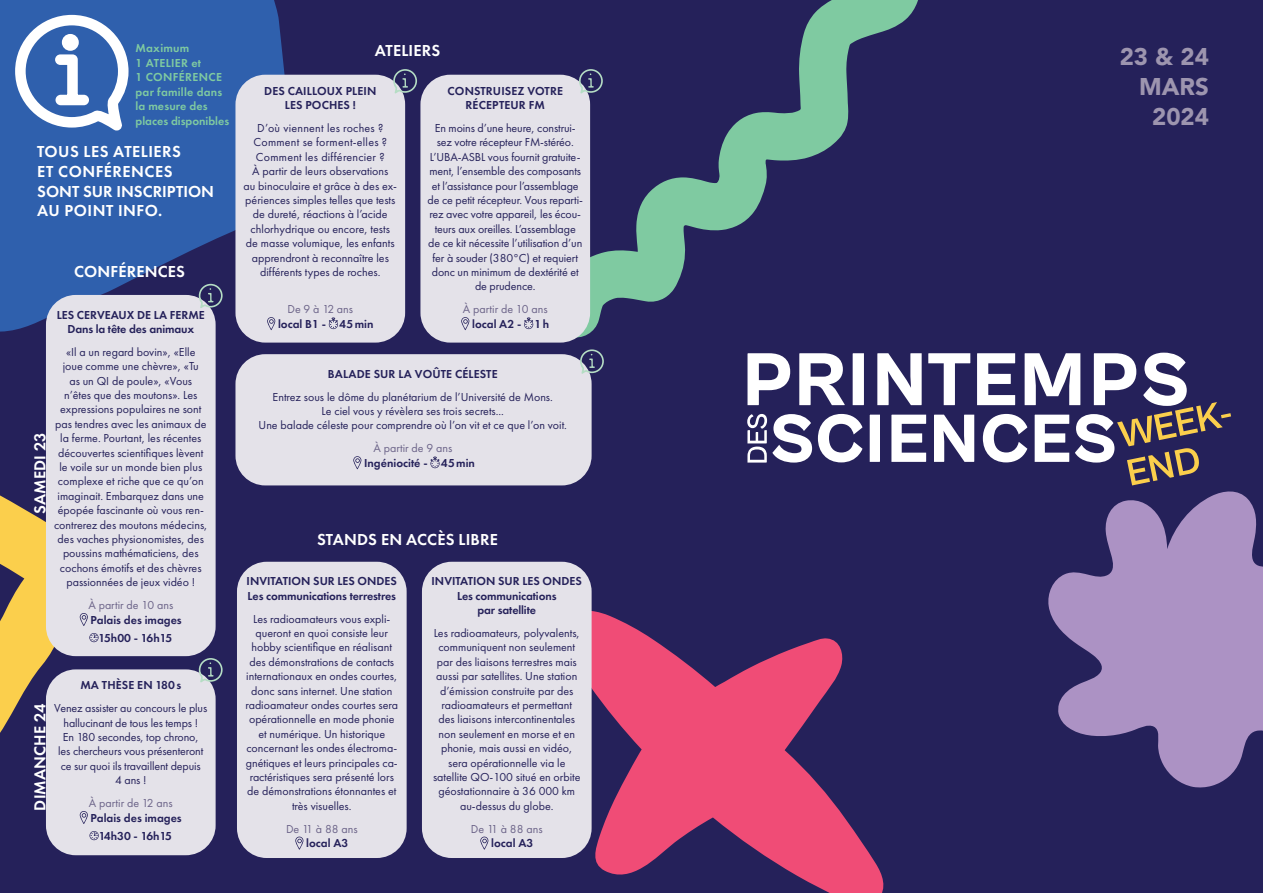
<style>
.page{position:relative;width:1263px;height:893px;background:#25215a}
.page>*{position:absolute;margin:0;border:0;box-sizing:border-box;transform-origin:0 0}
.t1{font:900 24px/30px "Avenir LT Std";color:#9d95af;text-align:center}
.t2{font:600 16.5px/19.8px "Futura PT";letter-spacing:.03em;color:#fff}
.t3{font:600 16.5px "Futura PT";letter-spacing:.01em;color:#fff}
.t4{font:12px/14.4px "Futura PT";color:#25215a;text-align:center}
.t5{font:600 12px/14.4px "Futura PT";color:#25215a;text-align:center}
.t6{font:12px "Futura PT";color:#6b6388}
.t7{font:600 12px/14.4px "Futura PT";letter-spacing:.02em;color:#7fcaa1}
</style>
<div class="page">
<svg style="left:0;top:0;width:287px;height:332px;background:#2e5aa5"></svg>
<svg style="left:550px;top:0;width:368px;height:340px"></svg>
<svg style="left:799px;top:353px;width:46px;height:52px"></svg>
<svg style="left:747px;top:353px;width:43px;height:52px"></svg>
<svg style="left:853px;top:353px;width:11px;height:52px"></svg>
<svg style="left:818px;top:414px;width:44px;height:48px"></svg>
<svg style="left:747px;top:414px;width:65px;height:49px"></svg>
<svg style="left:870px;top:353px;width:361px;height:132px"></svg>
<svg style="left:1048px;top:491px;width:215px;height:297px;fill:#ac92c4"></svg>
<svg style="left:568px;top:611px;width:316px;height:282px;fill:#f04c76"></svg>
<div style="left:235px;top:75px;width:170px;height:268px;background:#e4e2e9;border-radius:30px"></div>
<div style="left:235px;top:354px;width:357px;height:131px;background:#e4e2e9;border-radius:30px"></div>
<div style="left:420px;top:75px;width:170px;height:268px;background:#e4e2e9;border-radius:30px"></div>
<svg style="left:267px;top:317px;width:8px;height:13px"></svg>
<svg style="left:329px;top:317px;width:9px;height:12px"></svg>
<svg style="left:353px;top:456px;width:8px;height:13px"></svg>
<svg style="left:430px;top:457px;width:10px;height:11px"></svg>
<svg style="left:461px;top:317px;width:8px;height:13px"></svg>
<svg style="left:524px;top:317px;width:9px;height:12px"></svg>
<div style="left:237px;top:562px;width:170px;height:296px;background:#e4e2e9;border-radius:30px"></div>
<div style="left:422px;top:562px;width:170px;height:296px;background:#e4e2e9;border-radius:30px"></div>
<svg style="left:295px;top:837px;width:8px;height:13px"></svg>
<svg style="left:480px;top:837px;width:8px;height:13px"></svg>
<div style="left:46px;top:669px;width:170px;height:186px;background:#e4e2e9;border-radius:30px"></div>
<svg style="left:80px;top:811px;width:8px;height:13px"></svg>
<svg style="left:89px;top:831px;width:10px;height:9px"></svg>
<div style="left:46px;top:295px;width:170px;height:361px;background:#e4e2e9;border-radius:30px"></div>
<svg style="left:0;top:495px;width:108px;height:238px"></svg>
<svg style="left:14px;top:13px;width:116px;height:120px;background:#7394c7"></svg>
<div style="left:63px;top:35px;width:14px;height:14px;background:#fff;border-radius:50%"></div>
<div style="left:62px;top:34px;width:17px;height:17px;border:3px solid #fff;border-radius:50%"></div>
<svg style="left:199px;top:284px;width:24px;height:24px"></svg>
<svg style="left:199px;top:658px;width:24px;height:24px"></svg>
<svg style="left:393px;top:69px;width:24px;height:24px"></svg>
<svg style="left:579px;top:69px;width:24px;height:24px"></svg>
<svg style="left:580px;top:349px;width:24px;height:25px"></svg>
<p class="t7" style="left:136px;top:41px;width:95px">Maximum<br>1 ATELIER et<br>1 CONFÉRENCE par famille dans la mesure des places disponibles</p>
<p class="t2" style="left:37px;top:141px;width:178px">TOUS LES ATELIERS<br>ET CONFÉRENCES<br>SONT SUR INSCRIPTION<br>AU POINT INFO.</p>
<p class="t3" style="left:74px;top:261px;width:112px">CONFÉRENCES</p>
<p class="t3" style="left:30px;top:514px;width:83px;rotate:-90deg">SAMEDI 23</p>
<p class="t5" style="left:57px;top:307px;width:149px">LES CERVEAUX DE LA FERME<br>Dans la tête des animaux</p>
<p class="t4" style="left:54px;top:345px;width:155px">«Il a un regard bovin», «Elle<br>joue comme une chèvre», «Tu<br>as un QI de poule», «Vous<br>n’êtes que des moutons». Les expressions populaires ne sont pas tendres avec les animaux de la ferme. Pourtant, les récentes découvertes scientifiques lèvent le voile sur un monde bien plus complexe et riche que ce qu’on imaginait. Embarquez dans une épopée fascinante où vous ren&shy;contrerez des moutons médecins, des vaches physionomistes, des poussins mathématiciens, des cochons émotifs et des chèvres passionnées de jeux vidéo !</p>
<p class="t6" style="left:88px;top:598px;width:86px">À partir de 10 ans</p>
<p class="t5" style="left:91px;top:612px;width:93px">Palais des images</p>
<p class="t5" style="left:99px;top:631px;width:75px">15h00 - 16h15</p>
<p class="t3" style="left:30px;top:810px;width:109px;rotate:-90deg">DIMANCHE 24</p>
<p class="t5" style="left:80px;top:678px;width:102px">MA THÈSE EN 180s</p>
<p class="t4" style="left:54px;top:701px;width:155px">Venez assister au concours le plus hallucinant de tous les temps !<br>En 180 secondes, top chrono,<br>les chercheurs vous présenteront ce sur quoi ils travaillent depuis<br>4 ans !</p>
<p class="t6" style="left:89px;top:796px;width:85px">À partir de 12 ans</p>
<p class="t5" style="left:91px;top:810px;width:93px">Palais des images</p>
<p class="t5" style="left:99px;top:829px;width:75px">14h30 - 16h15</p>
<p class="t3" style="left:375px;top:40px;width:67px">ATELIERS</p>
<p class="t5" style="left:264px;top:83px;width:114px">DES CAILLOUX PLEIN<br>LES POCHES !</p>
<p class="t4" style="left:243px;top:121px;width:155px">D’où viennent les roches ?<br>Comment se forment-elles ?<br>Comment les différencier ?<br>À partir de leurs observations<br>au binoculaire et grâce à des ex&shy;périences simples telles que tests de dureté, réactions à l’acide chlorhydrique ou encore, tests de masse volumique, les enfants apprendront à reconnaître les différents types de roches.</p>
<p class="t6" style="left:287px;top:302px;width:67px">De 9 à 12 ans</p>
<p class="t5" style="left:278px;top:316px;width:97px">local B1 - 45min</p>
<p class="t5" style="left:328px;top:366px;width:171px">BALADE SUR LA VOÛTE CÉLESTE</p>
<p class="t4" style="left:259px;top:389px;width:310px">Entrez sous le dôme du planétarium de l’Université de Mons.<br>Le ciel vous y révèlera ses trois secrets...<br>Une balade céleste pour comprendre où l’on vit et ce que l’on voit.</p>
<p class="t6" style="left:373px;top:441px;width:80px">À partir de 9 ans</p>
<p class="t5" style="left:364px;top:455px;width:112px">Ingéniocité - 45min</p>
<p class="t5" style="left:448px;top:83px;width:117px">CONSTRUISEZ VOTRE<br>RÉCEPTEUR FM</p>
<p class="t4" style="left:428px;top:121px;width:157px">En moins d’une heure, construi&shy;sez votre récepteur FM-stéréo.<br>L’UBA-ASBL vous fournit gratuite&shy;ment, l’ensemble des composants et l’assistance pour l’assemblage de ce petit récepteur. Vous reparti&shy;rez avec votre appareil, les écou&shy;teurs aux oreilles. L’assemblage de ce kit nécessite l’utilisation d’un fer à souder (380°C) et requiert donc un minimum de dextérité et de prudence.</p>
<p class="t6" style="left:463px;top:302px;width:86px">À partir de 10 ans</p>
<p class="t5" style="left:472px;top:316px;width:79px">local A2 - 1h</p>
<p class="t3" style="left:317px;top:529px;width:182px">STANDS EN ACCÈS LIBRE</p>
<p class="t5" style="left:247px;top:574px;width:152px;text-align:left">INVITATION SUR LES ONDES<br>Les communications terrestres</p>
<p class="t4" style="left:245px;top:611px;width:154px">Les radioamateurs vous expli&shy;queront en quoi consiste leur hobby scientifique en réalisant des démonstrations de contacts internationaux en ondes courtes, donc sans internet. Une station radioamateur ondes courtes sera opérationnelle en mode phonie et numérique. Un historique concernant les ondes électroma&shy;gnétiques et leurs principales ca&shy;ractéristiques sera présenté lors de démonstrations étonnantes et très visuelles.</p>
<p class="t6" style="left:286px;top:822px;width:73px">De 11 à 88 ans</p>
<p class="t5" style="left:306px;top:836px;width:44px">local A3</p>
<p class="t5" style="left:432px;top:574px;width:152px">INVITATION SUR LES ONDES<br>Les communications<br>par satellite</p>
<p class="t4" style="left:433px;top:626px;width:149px">Les radioamateurs, polyvalents, communiquent non seulement par des liaisons terrestres mais aussi par satellites. Une station d’émission construite par des radioamateurs et permettant des liaisons intercontinentales non seulement en morse et en phonie, mais aussi en vidéo, sera opérationnelle via le satellite QO-100 situé en orbite géostationnaire à 36 000 km au-dessus du globe.</p>
<p class="t6" style="left:471px;top:822px;width:73px">De 11 à 88 ans</p>
<p class="t5" style="left:491px;top:836px;width:44px">local A3</p>
<p class="t1" style="left:1120px;top:41px;width:91px">23 &amp; 24</p>
<p class="t1" style="left:1139px;top:71px;width:71px">MARS<br>2024</p>
</div>
